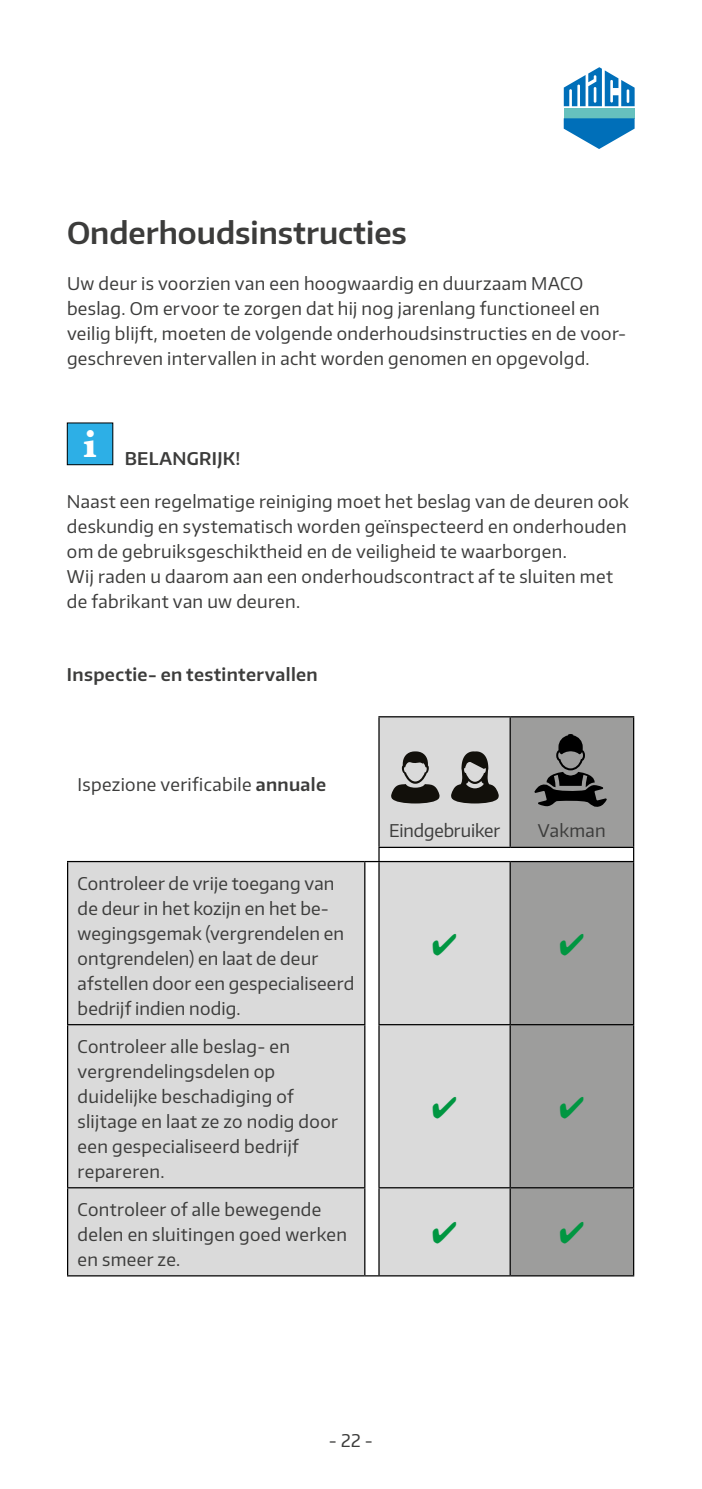
<style>
.page{position:relative;width:702px;height:1489px;background:#fff}
.page>*{position:absolute;margin:0;border:0;box-sizing:border-box;transform-origin:0 0}
.t1{font:700 40px "Baskerville";color:#fff}
.t2{font:600 30px "Encode Sans Normal";color:#3c3c3b}
.t3{font:17.5px/25px "Encode Sans Normal";letter-spacing:.02em;color:#3c3c3b}
.t4{font:600 17.5px "Encode Sans Normal";letter-spacing:.02em;color:#3c3c3b}
.t5{font:17.5px "Encode Sans Normal";letter-spacing:-.005em;color:#3c3c3b}
.s1{font-weight:600}
</style>
<div class="page">
<div style="left:563px;top:108px;width:71px;height:10px;background:#66c1be"></div>
<svg style="left:563px;top:118px;width:71px;height:31px"></svg>
<svg style="left:563px;top:67px;width:71px;height:39px"></svg>
<div style="left:67px;top:423px;width:46px;height:41px;background:#2dafe6"></div>
<div style="left:67px;top:422px;width:46px;height:43px;border:1px solid #000"></div>
<svg style="left:68px;top:717px;width:441px;height:558px;fill:#dadada"></svg>
<div style="left:511px;top:717px;width:122px;height:558px;background:#9d9d9c"></div>
<hr style="left:378px;top:716px;width:132px;height:1px;background:#000">
<hr style="left:378px;top:717px;width:1px;height:129px;background:#000">
<hr style="left:510px;top:716px;width:124px;height:1px;background:#000">
<hr style="left:509px;top:717px;width:2px;height:129px;background:#000">
<hr style="left:633px;top:717px;width:1px;height:129px;background:#000">
<hr style="left:378px;top:846px;width:132px;height:2px;background:#000">
<hr style="left:510px;top:846px;width:124px;height:2px;background:#000">
<svg style="left:633px;top:848px;width:1px;height:12px"></svg>
<hr style="left:67px;top:860px;width:298px;height:2px;background:#000">
<hr style="left:67px;top:862px;width:1px;height:161px;background:#000">
<svg style="left:365px;top:848px;width:14px;height:14px"></svg>
<hr style="left:364px;top:862px;width:1px;height:161px;background:#000">
<hr style="left:379px;top:860px;width:131px;height:2px;background:#000">
<hr style="left:378px;top:862px;width:1px;height:161px;background:#000">
<hr style="left:510px;top:860px;width:124px;height:2px;background:#000">
<hr style="left:509px;top:862px;width:2px;height:161px;background:#000">
<hr style="left:633px;top:862px;width:1px;height:161px;background:#000">
<hr style="left:67px;top:1023px;width:298px;height:2px;background:#000">
<hr style="left:67px;top:1025px;width:1px;height:162px;background:#000">
<hr style="left:364px;top:1025px;width:1px;height:162px;background:#000">
<hr style="left:378px;top:1023px;width:132px;height:2px;background:#000">
<hr style="left:378px;top:1025px;width:1px;height:162px;background:#000">
<hr style="left:510px;top:1023px;width:124px;height:2px;background:#000">
<hr style="left:509px;top:1025px;width:2px;height:162px;background:#000">
<hr style="left:633px;top:1025px;width:1px;height:162px;background:#000">
<hr style="left:67px;top:1187px;width:298px;height:1px;background:#000">
<hr style="left:67px;top:1188px;width:1px;height:87px;background:#000">
<hr style="left:364px;top:1188px;width:1px;height:87px;background:#000">
<hr style="left:378px;top:1187px;width:132px;height:1px;background:#000">
<hr style="left:378px;top:1188px;width:1px;height:87px;background:#000">
<hr style="left:510px;top:1187px;width:124px;height:1px;background:#000">
<hr style="left:509px;top:1188px;width:2px;height:87px;background:#000">
<hr style="left:633px;top:1188px;width:1px;height:87px;background:#000">
<hr style="left:67px;top:1275px;width:298px;height:1px;background:#000">
<svg style="left:365px;top:1275px;width:14px;height:1px"></svg>
<hr style="left:379px;top:1275px;width:131px;height:1px;background:#000">
<hr style="left:510px;top:1275px;width:124px;height:1px;background:#000">
<svg style="left:451px;top:751px;width:47px;height:52px;background:#757471"></svg>
<svg style="left:391px;top:751px;width:48px;height:52px;background:#82817f"></svg>
<svg style="left:534px;top:734px;width:73px;height:73px;background:#696968"></svg>
<svg style="left:433px;top:933px;width:23px;height:21px"></svg>
<svg style="left:560px;top:933px;width:23px;height:21px"></svg>
<svg style="left:433px;top:1096px;width:23px;height:21px"></svg>
<svg style="left:560px;top:1096px;width:23px;height:21px"></svg>
<svg style="left:433px;top:1221px;width:23px;height:22px"></svg>
<svg style="left:560px;top:1221px;width:23px;height:22px"></svg>
<h2 class="t2" style="left:67px;top:213px;width:341px">Onderhoudsinstructies</h2>
<p class="t3" style="left:67px;top:270px;width:560px">Uw deur is voorzien van een hoogwaardig en duurzaam MACO beslag. Om ervoor te zorgen dat hij nog jarenlang functioneel en veilig blijft, moeten de volgende onderhoudsinstructies en de voor&shy;geschreven intervallen in acht worden genomen en opgevolgd.</p>
<h1 class="t1" style="left:83px;top:416px;width:15px">i</h1>
<p class="t4" style="left:125px;top:447px;width:117px">BELANGRIJK!</p>
<p class="t3" style="left:67px;top:488px;width:563px">Naast een regelmatige reiniging moet het beslag van de deuren ook deskundig en systematisch worden geïnspecteerd en onderhouden om de gebruiksgeschiktheid en de veiligheid te waarborgen.<br>Wij raden u daarom aan een onderhoudscontract af te sluiten met de fabrikant van uw deuren.</p>
<p class="t4" style="left:67px;top:663px;width:252px">Inspectie- en testintervallen</p>
<p class="t3" style="left:78px;top:771px;width:250px">Ispezione verificabile <span class="s1">annuale</span></p>
<p class="t3" style="left:78px;top:870px;width:278px">Controleer de vrije toegang van de deur in het kozijn en het be&shy;wegingsgemak (vergrendelen en ontgrendelen) en laat de deur afstellen door een gespecialiseerd bedrijf indien nodig.</p>
<p class="t3" style="left:78px;top:1033px;width:262px">Controleer alle beslag- en vergrendelingsdelen op duidelijke beschadiging of slijtage en laat ze zo nodig door een gespecialiseerd bedrijf repareren.</p>
<p class="t3" style="left:78px;top:1196px;width:271px">Controleer of alle bewegende delen en sluitingen goed werken en smeer ze.</p>
<p class="t5" style="left:389px;top:819px;width:113px">Eindgebruiker</p>
<p class="t3" style="left:538px;top:817px;width:69px">Vakman</p>
<p class="t3" style="left:329px;top:1426px;width:45px">- 22 -</p>
</div>
